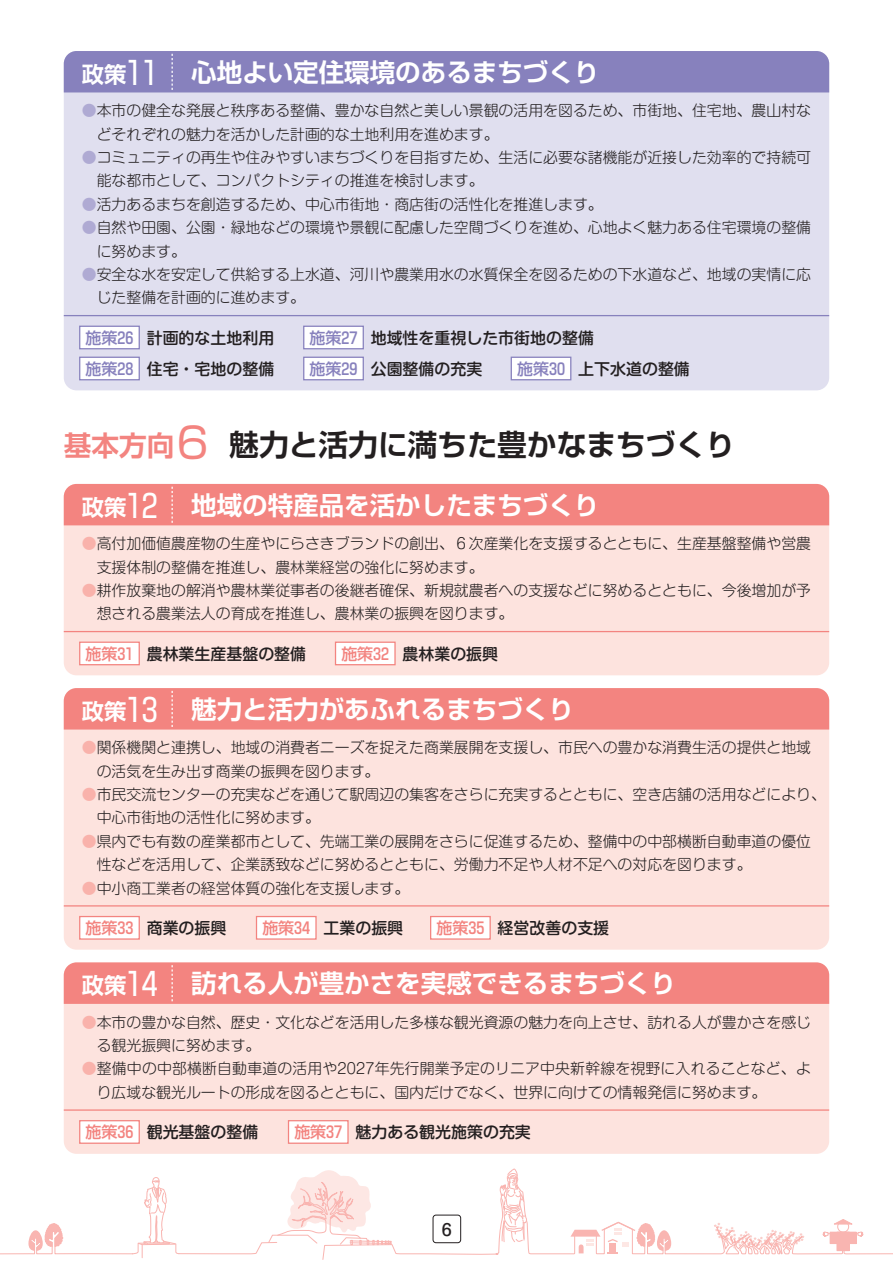
<style>
.page{position:relative;width:893px;height:1263px;background:#fff}
.page>*{position:absolute;margin:0;border:0;box-sizing:border-box;transform-origin:0 0}
.t1{font:700 29.7px "Shin Go Pr 6 De";color:#231f20}
.t2{font:700 25.5px "Shin Go Pr 6 De";color:#fff}
.t3{font:700 22.35px "Shin Go Pr 6 De";color:#fff}
.t4{font:500 15.9px "Shin M Go Pro";color:#231f20}
.t5{font:300 14.85px/23.4px "Shin M Go Pro";color:#231f20}
.s1{font-family:"Shin Go Pr 6";font-weight:400;font-size:31.95px}
.s2{color:#afaad3}
.s3{font-family:"Shin Go Pr 6";color:#8781bd}
.s4{font-size:27.6px;color:#f38480}
.s5{font-family:"Shin Go Pr 6";font-weight:400;font-size:42.45px;color:#f38480}
.s6{color:#f9b2ab}
.s7{font-family:"Shin Go Pr 6";color:#f38480}
</style>
<div class="page">
<svg style="left:0;top:1168px;width:893px;height:92px"></svg>
<div style="left:433px;top:1215px;width:28px;height:28px;background:#fff;border-radius:3px"></div>
<div style="left:433px;top:1215px;width:28px;height:28px;border:1px solid #231f20;border-radius:3px"></div>
<div style="left:64px;top:51px;width:765px;height:339px;background:#e0dfef;border-radius:13px"></div>
<hr style="left:64px;top:315px;width:765px;height:1px;background:#8781bd">
<div style="left:80px;top:326px;width:59px;height:23px;background:#fff"></div>
<div style="left:79px;top:326px;width:61px;height:23px;border:1px solid #8781bd"></div>
<div style="left:304px;top:326px;width:59px;height:23px;background:#fff"></div>
<div style="left:303px;top:326px;width:61px;height:23px;border:1px solid #8781bd"></div>
<div style="left:80px;top:357px;width:59px;height:23px;background:#fff"></div>
<div style="left:79px;top:357px;width:61px;height:23px;border:1px solid #8781bd"></div>
<div style="left:304px;top:357px;width:59px;height:23px;background:#fff"></div>
<div style="left:303px;top:357px;width:61px;height:23px;border:1px solid #8781bd"></div>
<div style="left:511px;top:357px;width:60px;height:23px;background:#fff"></div>
<div style="left:511px;top:357px;width:60px;height:23px;border:1px solid #8781bd"></div>
<div style="left:64px;top:484px;width:765px;height:191px;background:#fde3de;border-radius:13px"></div>
<hr style="left:64px;top:631px;width:765px;height:1px;background:#f38480">
<div style="left:80px;top:642px;width:59px;height:23px;background:#fff"></div>
<div style="left:79px;top:641px;width:61px;height:24px;border:1px solid #f38480"></div>
<div style="left:335px;top:642px;width:60px;height:23px;background:#fff"></div>
<div style="left:335px;top:641px;width:61px;height:24px;border:1px solid #f38480"></div>
<div style="left:64px;top:688px;width:765px;height:262px;background:#fde3de;border-radius:13px"></div>
<hr style="left:64px;top:905px;width:765px;height:1px;background:#f38480">
<div style="left:80px;top:916px;width:59px;height:23px;background:#fff"></div>
<div style="left:79px;top:916px;width:61px;height:24px;border:1px solid #f38480"></div>
<div style="left:256px;top:916px;width:60px;height:23px;background:#fff"></div>
<div style="left:256px;top:916px;width:61px;height:24px;border:1px solid #f38480"></div>
<div style="left:431px;top:916px;width:59px;height:23px;background:#fff"></div>
<div style="left:430px;top:916px;width:61px;height:24px;border:1px solid #f38480"></div>
<div style="left:64px;top:962px;width:765px;height:192px;background:#fde3de;border-radius:13px"></div>
<hr style="left:64px;top:1109px;width:765px;height:2px;background:#f38480">
<div style="left:80px;top:1121px;width:59px;height:22px;background:#fff"></div>
<div style="left:79px;top:1120px;width:61px;height:24px;border:1px solid #f38480"></div>
<div style="left:288px;top:1121px;width:60px;height:22px;background:#fff"></div>
<div style="left:288px;top:1120px;width:61px;height:24px;border:1px solid #f38480"></div>
<div style="left:64px;top:51px;width:765px;height:41px;background:#8781bd"></div>
<div style="left:64px;top:484px;width:765px;height:41px;background:#f38480"></div>
<div style="left:64px;top:688px;width:765px;height:41px;background:#f38480"></div>
<div style="left:64px;top:962px;width:765px;height:42px;background:#f38480"></div>
<h3 class="t3" style="left:82px;top:56px;width:77px">政策<span class="s1">11</span></h3>
<h2 class="t2" style="left:191px;top:51px;width:410px">心地よい定住環境のあるまちづくり</h2>
<p class="t5" style="left:97px;top:97px;width:716px;text-indent:-15px"><span class="s2">●</span>本市の健全な発展と秩序ある整備、豊かな自然と美しい景観の活用を図るため、市街地、住宅地、農山村などそれぞれの魅力を活かした計画的な土地利用を進めます。</p>
<p class="t5" style="left:97px;top:144px;width:716px;text-indent:-15px"><span class="s2">●</span>コミュニティの再生や住みやすいまちづくりを目指すため、生活に必要な諸機能が近接した効率的で持続可能な都市として、コンパクトシティの推進を検討します。</p>
<p class="t5" style="left:82px;top:191px;width:522px"><span class="s2">●</span>活力あるまちを創造するため、中心市街地・商店街の活性化を推進します。</p>
<p class="t5" style="left:97px;top:214px;width:716px;text-indent:-15px"><span class="s2">●</span>自然や田園、公園・緑地などの環境や景観に配慮した空間づくりを進め、心地よく魅力ある住宅環境の整備に努めます。</p>
<p class="t5" style="left:97px;top:261px;width:716px;text-indent:-15px"><span class="s2">●</span>安全な水を安定して供給する上水道、河川や農業用水の水質保全を図るための下水道など、地域の実情に応じた整備を計画的に進めます。</p>
<p class="t4" style="left:86px;top:325px;width:190px"><span class="s3">施策26</span> 計画的な土地利用</p>
<p class="t4" style="left:310px;top:325px;width:286px"><span class="s3">施策27</span> 地域性を重視した市街地の整備</p>
<p class="t4" style="left:86px;top:356px;width:190px"><span class="s3">施策28</span> 住宅・宅地の整備</p>
<p class="t4" style="left:310px;top:356px;width:174px"><span class="s3">施策29</span> 公園整備の充実</p>
<p class="t4" style="left:517px;top:356px;width:174px"><span class="s3">施策30</span> 上下水道の整備</p>
<h1 class="t1" style="left:64px;top:420px;width:673px"><span class="s4">基本方向</span><span class="s5">6</span> 魅力と活力に満ちた豊かなまちづくり</h1>
<h3 class="t3" style="left:82px;top:489px;width:77px">政策<span class="s1">12</span></h3>
<h2 class="t2" style="left:191px;top:484px;width:410px">地域の特産品を活かしたまちづくり</h2>
<p class="t5" style="left:97px;top:530px;width:716px;text-indent:-15px"><span class="s6">●</span>高付加価値農産物の生産やにらさきブランドの創出、６次産業化を支援するとともに、生産基盤整備や営農支援体制の整備を推進し、農林業経営の強化に努めます。</p>
<p class="t5" style="left:97px;top:577px;width:716px;text-indent:-15px"><span class="s6">●</span>耕作放棄地の解消や農林業従事者の後継者確保、新規就農者への支援などに努めるとともに、今後増加が予想される農業法人の育成を推進し、農林業の振興を図ります。</p>
<p class="t4" style="left:86px;top:641px;width:222px"><span class="s7">施策31</span> 農林業生産基盤の整備</p>
<p class="t4" style="left:341px;top:641px;width:158px"><span class="s7">施策32</span> 農林業の振興</p>
<h2 class="t2" style="left:191px;top:688px;width:384px">魅力と活力があふれるまちづくり</h2>
<p class="t5" style="left:97px;top:734px;width:716px;text-indent:-15px"><span class="s6">●</span>関係機関と連携し、地域の消費者ニーズを捉えた商業展開を支援し、市民への豊かな消費生活の提供と地域の活気を生み出す商業の振興を図ります。</p>
<p class="t5" style="left:97px;top:781px;width:731px;text-indent:-15px"><span class="s6">●</span>市民交流センターの充実などを通じて駅周辺の集客をさらに充実するとともに、空き店舗の活用などにより、中心市街地の活性化に努めます。</p>
<p class="t5" style="left:97px;top:828px;width:716px;text-indent:-15px"><span class="s6">●</span>県内でも有数の産業都市として、先端工業の展開をさらに促進するため、整備中の中部横断自動車道の優位性などを活用して、企業誘致などに努めるとともに、労働力不足や人材不足への対応を図ります。</p>
<p class="t5" style="left:82px;top:874px;width:329px"><span class="s6">●</span>中小商工業者の経営体質の強化を支援します。</p>
<p class="t4" style="left:86px;top:915px;width:142px"><span class="s7">施策33</span> 商業の振興</p>
<p class="t4" style="left:262px;top:915px;width:142px"><span class="s7">施策34</span> 工業の振興</p>
<p class="t4" style="left:436px;top:915px;width:174px"><span class="s7">施策35</span> 経営改善の支援</p>
<h2 class="t2" style="left:191px;top:963px;width:486px">訪れる人が豊かさを実感できるまちづくり</h2>
<p class="t5" style="left:97px;top:1008px;width:716px;text-indent:-15px"><span class="s6">●</span>本市の豊かな自然、歴史・文化などを活用した多様な観光資源の魅力を向上させ、訪れる人が豊かさを感じる観光振興に努めます。</p>
<p class="t5" style="left:97px;top:1055px;width:716px;text-indent:-15px"><span class="s6">●</span>整備中の中部横断自動車道の活用や2027年先行開業予定のリニア中央新幹線を視野に入れることなど、より広域な観光ルートの形成を図るとともに、国内だけでなく、世界に向けての情報発信に努めます。</p>
<p class="t4" style="left:86px;top:1119px;width:174px"><span class="s7">施策36</span> 観光基盤の整備</p>
<p class="t4" style="left:294px;top:1119px;width:238px"><span class="s7">施策37</span> 魅力ある観光施策の充実</p>
<h3 class="t3" style="left:82px;top:693px;width:77px">政策<span class="s1">13</span></h3>
<h3 class="t3" style="left:82px;top:967px;width:77px">政策<span class="s1">14</span></h3>
<p class="t4" style="left:442px;top:1217px;width:12px">6</p>
</div>
